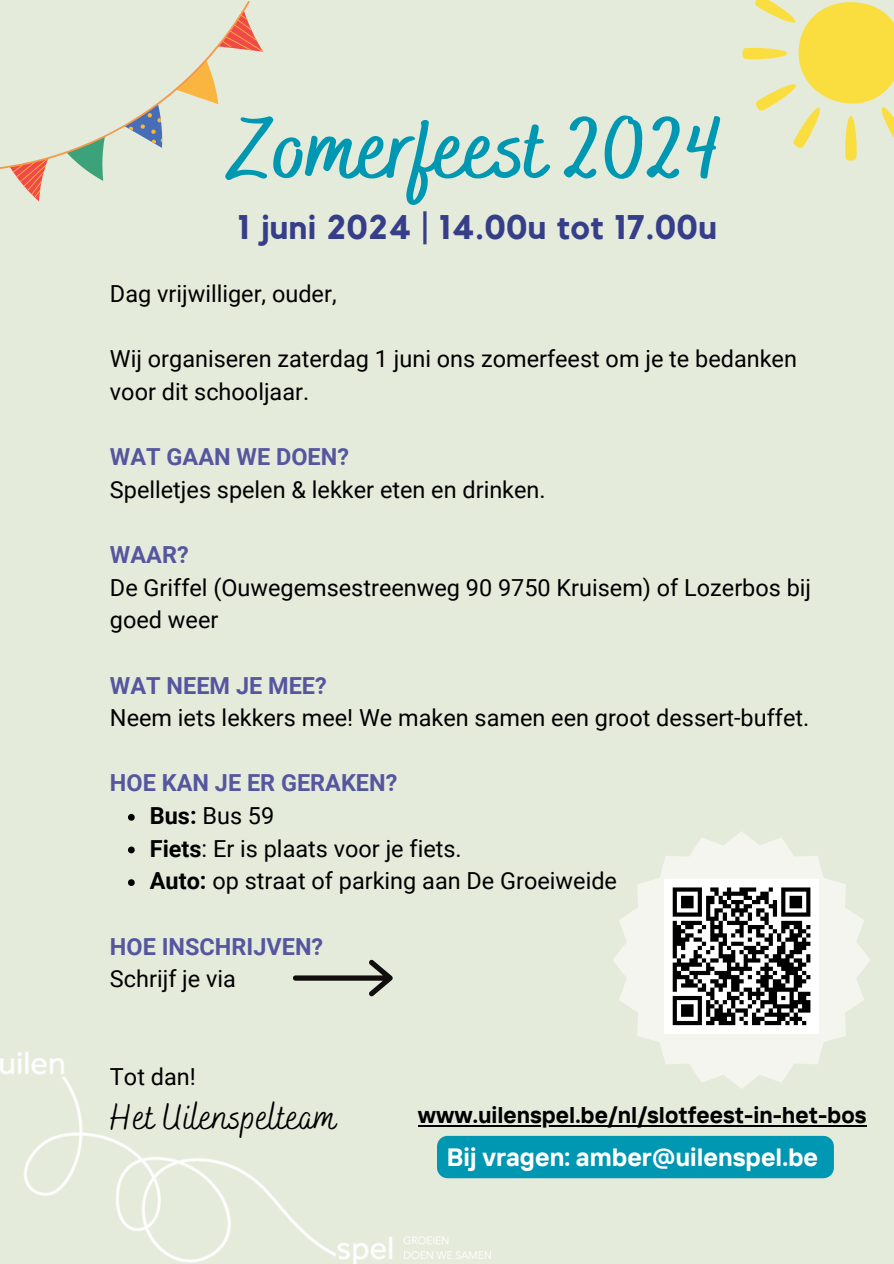
<style>
.page{position:relative;width:894px;height:1264px;background:#fff}
.page>*{position:absolute;margin:0;border:0;box-sizing:border-box;transform-origin:0 0}
.t1{font:700 87.75px "Bakerie Smooth";color:#0097b2}
.t2{font:37.5px "Bakerie Smooth";color:#000}
.t3{font:700 34.05px "Kollektif";letter-spacing:.015em;color:#373e89}
.t4{font:700 24.9px "TT Interphases";color:#fff}
.t5{font:23.4px/32.7px "Roboto";color:#000}
.t6{font:700 23.4px "Roboto";color:#56569f}
.t7{font:700 22.65px "TT Interphases";color:#000}
.s1{font-weight:700;color:#56569f}
.s2{font-weight:700}
</style>
<div class="page">
<div style="left:0;top:0;width:893px;height:1263px;background:#e5ebdb"></div>
<svg style="left:128px;top:814px;width:7px;height:6px"></svg>
<svg style="left:128px;top:846px;width:7px;height:7px"></svg>
<svg style="left:128px;top:879px;width:7px;height:7px"></svg>
<svg style="left:613px;top:831px;width:257px;height:257px;fill:#f5f5ef"></svg>
<svg style="left:293px;top:959px;width:99px;height:37px"></svg>
<svg style="left:742px;top:0;width:151px;height:161px"></svg>
<svg style="left:0;top:1px;width:264px;height:201px"></svg>
<div style="left:664px;top:879px;width:154px;height:154px;background:#fff"></div>
<svg style="left:672px;top:887px;width:139px;height:139px"></svg>
<img style="left:0;top:1052px;width:490px;height:211px">
<div style="left:437px;top:1135px;width:396px;height:43px;background:#0097b2;border-radius:11px"></div>
<hr style="left:418px;top:1124px;width:448px;height:2px;background:#000">
<h1 class="t1" style="left:230px;top:97px;width:495px">Zomerfeest 2024</h1>
<h1 class="t3" style="left:237px;top:211px;width:481px">1 juni 2024 | 14.00u tot 17.00u</h1>
<p class="t5" style="left:110px;top:277px;width:228px">Dag vrijwilliger, ouder,</p>
<p class="t5" style="left:110px;top:343px;width:688px">Wij organiseren zaterdag 1 juni ons zomerfeest om je te bedanken voor dit schooljaar.</p>
<p class="t6" style="left:110px;top:443px;width:240px">WAT GAAN WE DOEN?</p>
<p class="t5" style="left:110px;top:473px;width:437px">Spelletjes spelen &amp; lekker eten en drinken.</p>
<p class="t6" style="left:110px;top:541px;width:80px">WAAR?</p>
<p class="t5" style="left:110px;top:571px;width:702px">De Griffel (Ouwegemsestreenweg 90 9750 Kruisem) of Lozerbos bij goed weer</p>
<p class="t6" style="left:110px;top:671px;width:218px">WAT NEEM JE MEE?</p>
<p class="t5" style="left:110px;top:701px;width:700px">Neem iets lekkers mee! We maken samen een groot dessert-buffet.</p>
<p class="t5" style="left:150px;top:767px;width:468px;text-indent:-40px"><span class="s1">HOE KAN JE ER GERAKEN?<br></span><span class="s2">Bus:</span> Bus 59<br><span class="s2">Fiets</span>: Er is plaats voor je fiets.<br><span class="s2">Auto:</span> op straat of parking aan De Groeiweide</p>
<p class="t6" style="left:110px;top:932px;width:215px">HOE INSCHRIJVEN?</p>
<p class="t5" style="left:110px;top:962px;width:127px">Schrijf je via</p>
<p class="t5" style="left:110px;top:1060px;width:87px">Tot dan!</p>
<h2 class="t2" style="left:110px;top:1094px;width:228px">Het Uilenspelteam</h2>
<p class="t7" style="left:418px;top:1100px;width:450px">www.uilenspel.be/nl/slotfeest-in-het-bos</p>
<p class="t4" style="left:447px;top:1141px;width:372px">Bij vragen: amber@uilenspel.be</p>
</div>
